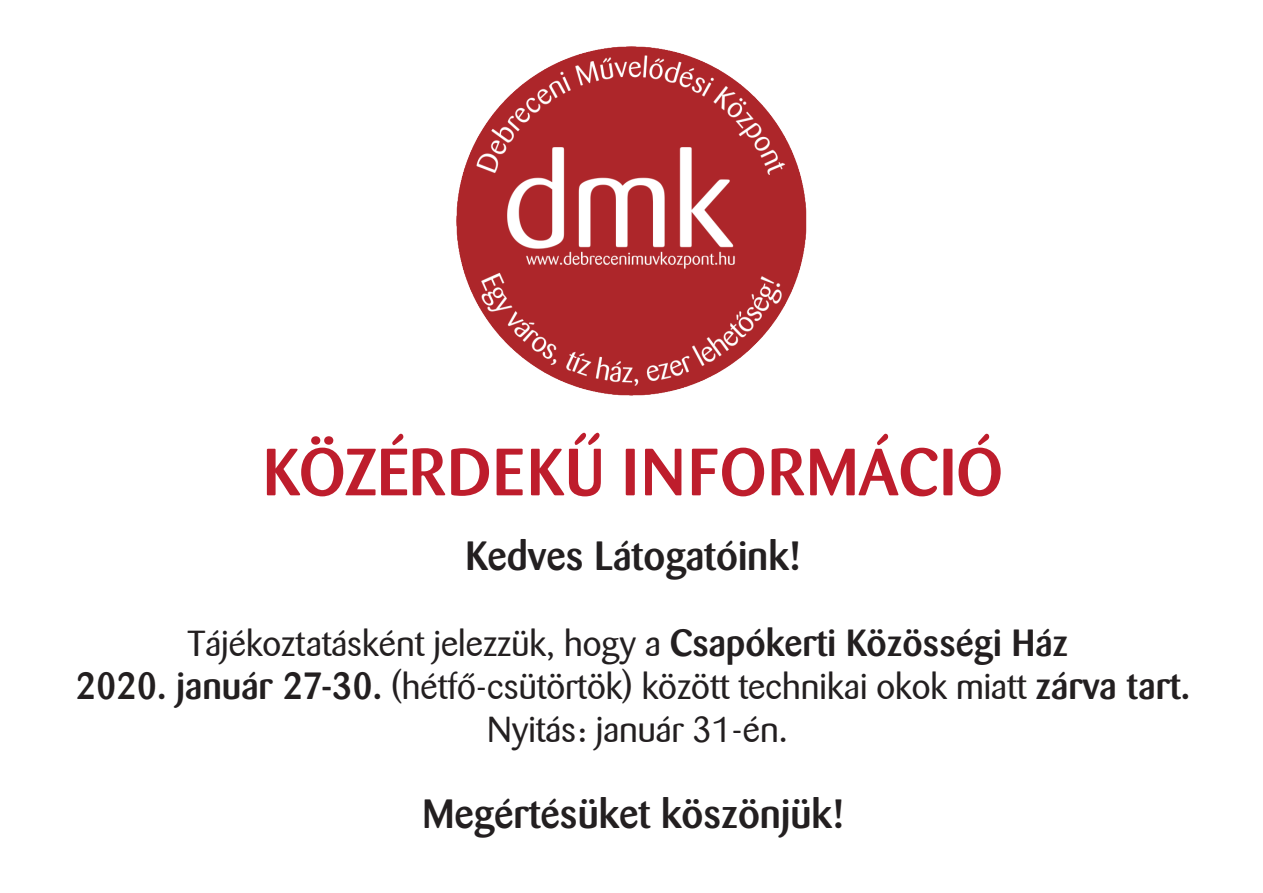
<style>
.page{position:relative;width:1263px;height:893px;background:#fff}
.page>*{position:absolute;margin:0;border:0;box-sizing:border-box;transform-origin:0 0}
.t1{font:500 66px "Barmeno";letter-spacing:.02em;color:#be1d2c}
.t2{font:500 40.5px "Barmeno";color:#231f20}
.t3{font:36px/43.2px "Barmeno";color:#231f20;text-align:center}
.s1{font-weight:500;font-size:37.5px}
</style>
<div class="page">
<img style="left:457px;top:46px;width:349px;height:349px">
<svg style="left:574px;top:432px;width:26px;height:13px"></svg>
<h1 class="t1" style="left:263px;top:433px;width:741px">KÖZÉRDEKU INFORMÁCIÓ</h1>
<p class="t2" style="left:465px;top:532px;width:336px">Kedves Látogatóink!</p>
<p class="t3" style="left:76px;top:622px;width:1116px">Tájékoztatásként jelezzük, hogy a <span class="s1">Csapókerti Közösségi Ház<br>2020. január 27-30.</span> (hétfő-csütörtök) között technikai okok miatt <span class="s1">zárva tart.<br></span>Nyitás: január 31-én.</p>
<p class="t2" style="left:422px;top:790px;width:423px">Megértésüket köszönjük!</p>
</div>
